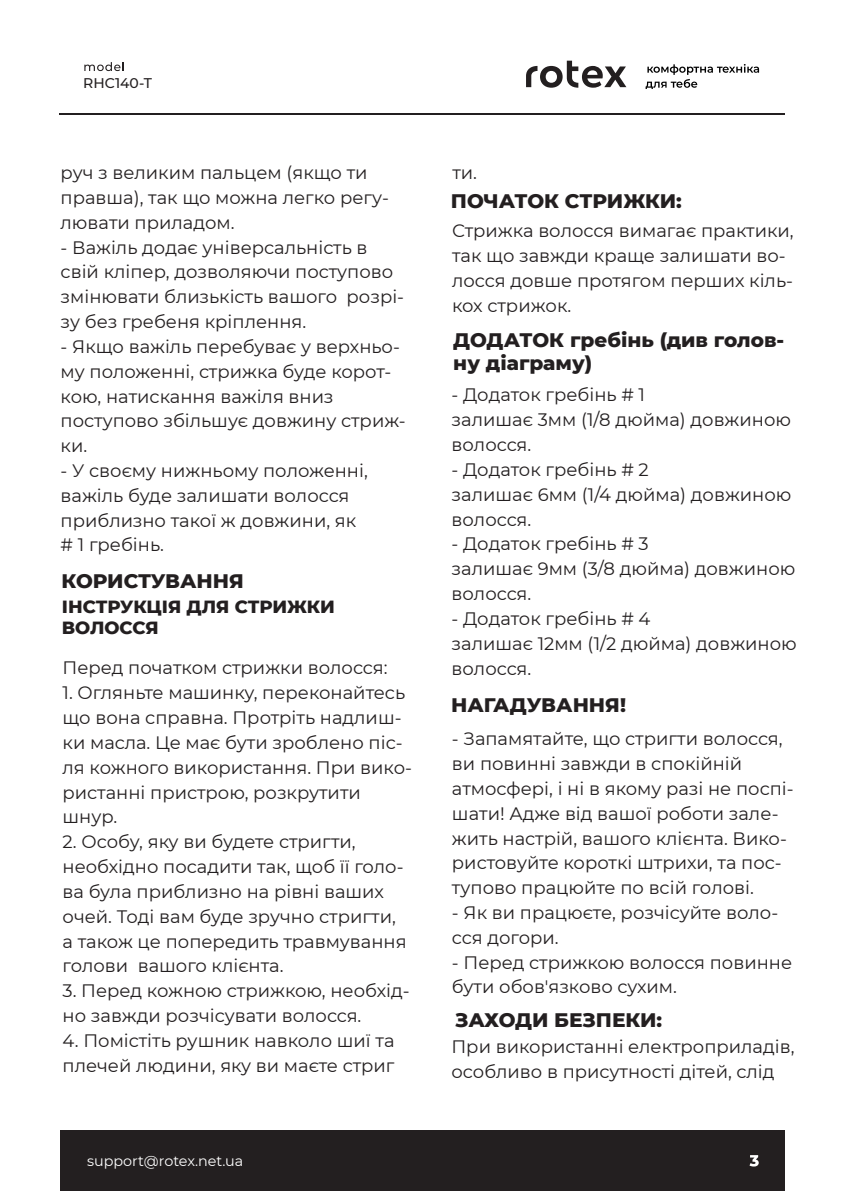
<style>
.page{position:relative;width:846px;height:1192px;background:#fff}
.page>*{position:absolute;margin:0;border:0;box-sizing:border-box;transform-origin:0 0}
.t1{font:800 20px/23.2px "Montserrat";color:#231f20}
.t2{font:18px/24.8px "Montserrat";color:#231f20}
.t3{font:800 18px/21px "Montserrat";color:#231f20}
.t4{font:14.4px "Montserrat";color:#fff}
.t5{font:500 14px "Montserrat";color:#231f20}
</style>
<div class="page">
<div style="left:60px;top:1130px;width:724px;height:60px;background:#231f20"></div>
<hr style="left:60px;top:113px;width:725px;height:2px;background:#231f20">
<svg style="left:749px;top:1155px;width:10px;height:11px"></svg>
<svg style="left:526px;top:61px;width:100px;height:27px"></svg>
<svg style="left:645px;top:64px;width:114px;height:25px"></svg>
<svg style="left:84px;top:62px;width:40px;height:9px"></svg>
<p class="t5" style="left:83px;top:73px;width:70px">RHC140-T</p>
<p class="t2" style="left:61px;top:160px;width:330px">руч з великим пальцем (якщо ти правша), так що можна легко регу&shy;лювати приладом.</p>
<p class="t2" style="left:61px;top:234px;width:345px">- Важіль додає універсальність в свій кліпер, дозволяючи поступово змінювати близькість вашого розрі&shy;зу без гребеня кріплення.</p>
<p class="t2" style="left:61px;top:333px;width:347px">- Якщо важіль перебуває у верхньо&shy;му положенні, стрижка буде корот&shy;кою, натискання важіля вниз поступово збільшує довжину стриж&shy;ки.</p>
<p class="t2" style="left:61px;top:457px;width:309px">- У своєму нижньому положенні, важіль буде залишати волосся приблизно такої ж довжини, як # 1 гребінь.</p>
<p class="t1" style="left:62px;top:568px;width:184px">КОРИСТУВАННЯ</p>
<p class="t3" style="left:62px;top:595px;width:274px">ІНСТРУКЦІЯ ДЛЯ СТРИЖКИ<br>ВОЛОССЯ</p>
<p class="t2" style="left:63px;top:655px;width:326px">Перед початком стрижки волосся:</p>
<p class="t2" style="left:63px;top:680px;width:351px">1. Огляньте машинку, переконайтесь що вона справна. Протріть надлиш&shy;ки масла. Це має бути зроблено піс&shy;ля кожного використання. При вико&shy;ристанні пристрою, розкрутити шнур.</p>
<p class="t2" style="left:63px;top:829px;width:345px">2. Особу, яку ви будете стригти, необхідно посадити так, щоб її голо&shy;ва була приблизно на рівні ваших очей. Тоді вам буде зручно стригти, а також це попередить травмування голови вашого клієнта.</p>
<p class="t2" style="left:63px;top:978px;width:349px">3. Перед кожною стрижкою, необхід&shy;но завжди розчісувати волосся.</p>
<p class="t2" style="left:63px;top:1027px;width:333px">4. Помістіть рушник навколо шиї та плечей людини, яку ви маєте стриг</p>
<p class="t4" style="left:87px;top:1151px;width:158px">support@rotex.net.ua</p>
<p class="t2" style="left:452px;top:160px;width:26px">ти.</p>
<p class="t1" style="left:451px;top:189px;width:232px">ПОЧАТОК СТРИЖКИ:</p>
<p class="t2" style="left:452px;top:218px;width:343px">Стрижка волосся вимагає практики, так що завжди краще залишати во&shy;лосся довше протягом перших кіль&shy;кох стрижок.</p>
<p class="t1" style="left:453px;top:327px;width:332px">ДОДАТОК гребінь (див голов&shy;ну діаграму)</p>
<p class="t2" style="left:451px;top:382px;width:341px">- Додаток гребінь # 1<br>залишає 3мм (1/8 дюйма) довжиною волосся.</p>
<p class="t2" style="left:451px;top:456px;width:341px">- Додаток гребінь # 2<br>залишає 6мм (1/4 дюйма) довжиною волосся.</p>
<p class="t2" style="left:451px;top:531px;width:345px">- Додаток гребінь # 3<br>залишає 9мм (3/8 дюйма) довжиною волосся.</p>
<p class="t2" style="left:451px;top:605px;width:347px">- Додаток гребінь # 4<br>залишає 12мм (1/2 дюйма) довжиною волосся.</p>
<p class="t1" style="left:451px;top:692px;width:176px">НАГАДУВАННЯ!</p>
<p class="t2" style="left:452px;top:726px;width:343px">- Запамятайте, що стригти волосся, ви повинні завжди в спокійній атмосфері, і ні в якому разі не поспі&shy;шати! Адже від вашої роботи зале&shy;жить настрій, вашого клієнта. Вико&shy;ристовуйте короткі штрихи, та пос&shy;тупово працюйте по всій голові.</p>
<p class="t2" style="left:452px;top:899px;width:328px">- Як ви працюєте, розчісуйте воло&shy;сся догори.</p>
<p class="t2" style="left:452px;top:949px;width:342px">- Перед стрижкою волосся повинне бути обов'язково сухим.</p>
<p class="t1" style="left:455px;top:1007px;width:209px">ЗАХОДИ БЕЗПЕКИ:</p>
<p class="t2" style="left:451px;top:1034px;width:344px">При використанні електроприладів, особливо в присутності дітей, слід</p>
</div>
